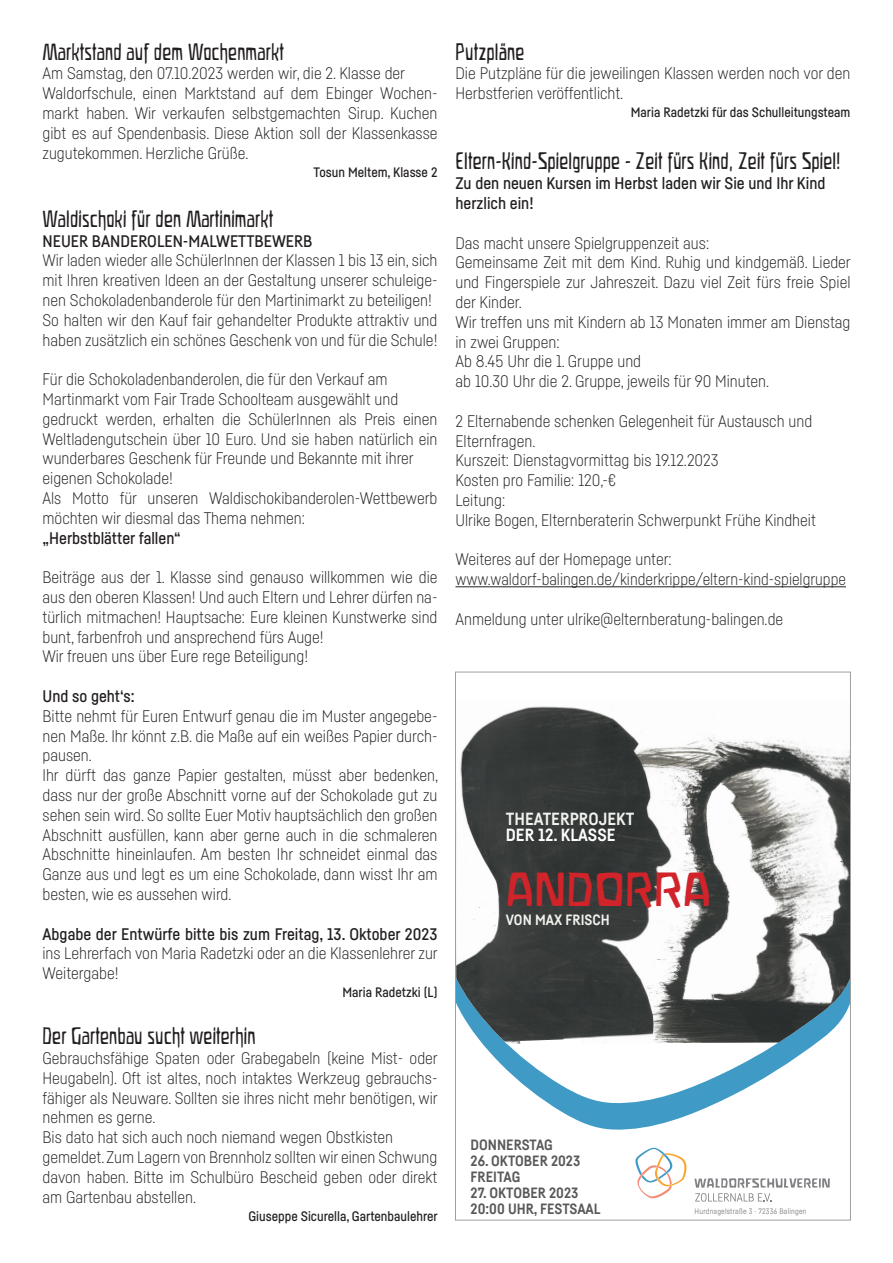
<style>
.page{position:relative;width:893px;height:1263px;background:#fff}
.page>*{position:absolute;margin:0;border:0;box-sizing:border-box;transform-origin:0 0}
.t1{font:42px "Waldorfschrift";color:#d1232a}
.FB_Überschrift{font:21px "Waldorfschmal";letter-spacing:.01em;color:#231f20}
.t2{font:700 17.4px/16px "Fabrikat";color:#f0f2ed}
.FB_Fließtext{font:300 16.5px/19.8px "Fabrikat";color:#231f20;text-align:justify}
.FB_Fließtext-2{font:500 16.5px "Fabrikat";color:#231f20}
.t3{font:700 14.7px/16px "Fabrikat";color:#57585a}
.t4{font:700 14.7px "Fabrikat";color:#f0f2ed}
.FB_Absender{font:500 13.5px "Fabrikat";color:#231f20}
.t5{font:7.8px "Fabrikat";letter-spacing:.02em;color:#808285}
.s1{font-weight:500}
.s2{color:#fff}
</style>
<div class="page">
<hr style="left:455px;top:586px;width:391px;height:1px;background:#231f20">
<svg style="left:549px;top:1104px;width:165px;height:26px;fill:#3f9bc5"></svg>
<svg style="left:635px;top:1148px;width:52px;height:51px"></svg>
<svg style="left:694px;top:1178px;width:136px;height:24px"></svg>
<svg style="left:482px;top:1044px;width:333px;height:60px"></svg>
<img style="left:460px;top:706px;width:169px;height:86px">
<img style="left:479px;top:733px;width:370px;height:59px">
<img style="left:457px;top:792px;width:392px;height:252px">
<svg style="left:655px;top:1015px;width:7px;height:3px"></svg>
<img style="left:709px;top:993px;width:16px;height:7px">
<svg style="left:655px;top:1003px;width:7px;height:2px"></svg>
<img style="left:663px;top:946px;width:29px;height:47px">
<svg style="left:733px;top:990px;width:13px;height:4px"></svg>
<svg style="left:690px;top:885px;width:9px;height:8px"></svg>
<img style="left:687px;top:873px;width:14px;height:4px">
<svg style="left:661px;top:800px;width:9px;height:2px"></svg>
<svg style="left:678px;top:741px;width:6px;height:6px"></svg>
<svg style="left:520px;top:1039px;width:62px;height:14px"></svg>
<p class="FB_Überschrift" style="left:43px;top:39px;width:243px">Marktstand auf dem Wochenmarkt</p>
<p class="FB_Fließtext" style="left:43px;top:63px;width:364px">Am Samstag, den 07.10.2023 werden wir, die 2. Klasse der</p>
<p class="FB_Fließtext" style="left:43px;top:83px;width:396px">Waldorfschule, einen Marktstand auf dem Ebinger Wochen&shy;markt haben. Wir verkaufen selbstgemachten Sirup. Kuchen gibt es auf Spendenbasis. Diese Aktion soll der Klassenkasse zugutekommen. Herzliche Grüße.</p>
<p class="FB_Absender" style="left:314px;top:164px;width:125px">Tosun Meltem, Klasse 2</p>
<p class="FB_Überschrift" style="left:43px;top:206px;width:232px">Waldischoki für den Martinimarkt</p>
<p class="FB_Fließtext-2" style="left:43px;top:231px;width:271px">NEUER BANDEROLEN-MALWETTBEWERB</p>
<p class="FB_Fließtext" style="left:43px;top:250px;width:396px">Wir laden wieder alle SchülerInnen der Klassen 1 bis 13 ein, sich mit Ihren kreativen Ideen an der Gestaltung unserer schuleige&shy;nen Schokoladenbanderole für den Martinimarkt zu beteiligen!</p>
<p class="FB_Fließtext" style="left:43px;top:310px;width:396px">So halten wir den Kauf fair gehandelter Produkte attraktiv und haben zusätzlich ein schönes Geschenk von und für die Schule!</p>
<p class="FB_Fließtext" style="left:43px;top:369px;width:347px">Für die Schokoladenbanderolen, die für den Verkauf am</p>
<p class="FB_Fließtext" style="left:43px;top:389px;width:357px">Martinmarkt vom Fair Trade Schoolteam ausgewählt und</p>
<p class="FB_Fließtext" style="left:43px;top:409px;width:396px">gedruckt werden, erhalten die SchülerInnen als Preis einen Weltladengutschein über 10 Euro. Und sie haben natürlich ein wunderbares Geschenk für Freunde und Bekannte mit ihrer</p>
<p class="FB_Fließtext" style="left:43px;top:468px;width:132px">eigenen Schokolade!</p>
<p class="FB_Fließtext" style="left:43px;top:488px;width:396px">Als Motto für unseren Waldischokibanderolen-Wettbewerb möchten wir diesmal das Thema nehmen:</p>
<p class="FB_Fließtext-2" style="left:43px;top:528px;width:140px">„Herbstblätter fallen“</p>
<p class="FB_Fließtext" style="left:43px;top:567px;width:396px">Beiträge aus der 1. Klasse sind genauso willkommen wie die aus den oberen Klassen! Und auch Eltern und Lehrer dürfen na&shy;türlich mitmachen! Hauptsache: Eure kleinen Kunstwerke sind bunt, farbenfroh und ansprechend fürs Auge!</p>
<p class="FB_Fließtext" style="left:43px;top:646px;width:267px">Wir freuen uns über Eure rege Beteiligung!</p>
<p class="FB_Fließtext-2" style="left:43px;top:686px;width:94px">Und so geht‘s:</p>
<p class="FB_Fließtext" style="left:43px;top:706px;width:396px">Bitte nehmt für Euren Entwurf genau die im Muster angegebe&shy;nen Maße. Ihr könnt z.B. die Maße auf ein weißes Papier durch&shy;pausen.</p>
<p class="FB_Fließtext" style="left:43px;top:765px;width:397px">Ihr dürft das ganze Papier gestalten, müsst aber bedenken, dass nur der große Abschnitt vorne auf der Schokolade gut zu sehen sein wird. So sollte Euer Motiv hauptsächlich den großen Abschnitt ausfüllen, kann aber gerne auch in die schmaleren Abschnitte hineinlaufen. Am besten Ihr schneidet einmal das Ganze aus und legt es um eine Schokolade, dann wisst Ihr am besten, wie es aussehen wird.</p>
<p class="FB_Fließtext" style="left:43px;top:923px;width:397px"><span class="s1">Abgabe der Entwürfe bitte bis zum Freitag, 13. Oktober 2023 </span>ins Lehrerfach von Maria Radetzki oder an die Klassenlehrer zur Weitergabe!</p>
<p class="FB_Absender" style="left:342px;top:984px;width:97px">Maria Radetzki (L)</p>
<p class="FB_Überschrift" style="left:43px;top:1023px;width:214px">Der Gartenbau sucht weiterhin</p>
<p class="FB_Fließtext" style="left:43px;top:1048px;width:397px">Gebrauchsfähige Spaten oder Grabegabeln (keine Mist- oder Heugabeln). Oft ist altes, noch intaktes Werkzeug gebrauchs&shy;fähiger als Neuware. Sollten sie ihres nicht mehr benötigen, wir nehmen es gerne.</p>
<p class="FB_Fließtext" style="left:43px;top:1127px;width:352px">Bis dato hat sich auch noch niemand wegen Obstkisten</p>
<p class="FB_Fließtext" style="left:43px;top:1147px;width:396px">gemeldet. Zum Lagern von Brennholz sollten wir einen Schwung davon haben. Bitte im Schulbüro Bescheid geben oder direkt am Gartenbau abstellen.</p>
<p class="FB_Absender" style="left:248px;top:1207px;width:191px">Giuseppe Sicurella, Gartenbaulehrer</p>
<p class="FB_Überschrift" style="left:455px;top:39px;width:71px">Putzpläne</p>
<p class="FB_Fließtext" style="left:455px;top:63px;width:396px">Die Putzpläne für die jeweilingen Klassen werden noch vor den<br>Herbstferien veröffentlicht.</p>
<p class="FB_Absender" style="left:631px;top:104px;width:221px">Maria Radetzki für das Schulleitungsteam</p>
<p class="FB_Überschrift" style="left:455px;top:149px;width:386px">Eltern-Kind-Spielgruppe - Zeit fürs Kind, Zeit fürs Spiel!</p>
<p class="FB_Fließtext-2" style="left:455px;top:173px;width:371px">Zu den neuen Kursen im Herbst laden wir Sie und Ihr Kind</p>
<p class="FB_Fließtext-2" style="left:455px;top:193px;width:80px">herzlich ein!</p>
<p class="FB_Fließtext" style="left:455px;top:232px;width:255px">Das macht unsere Spielgruppenzeit aus:</p>
<p class="FB_Fließtext" style="left:455px;top:252px;width:397px">Gemeinsame Zeit mit dem Kind. Ruhig und kindgemäß. Lieder und Fingerspiele zur Jahreszeit. Dazu viel Zeit fürs freie Spiel der Kinder.</p>
<p class="FB_Fließtext" style="left:455px;top:312px;width:396px">Wir treffen uns mit Kindern ab 13 Monaten immer am Dienstag in zwei Gruppen:</p>
<p class="FB_Fließtext" style="left:455px;top:351px;width:187px">Ab 8.45 Uhr die 1. Gruppe und</p>
<p class="FB_Fließtext" style="left:455px;top:371px;width:315px">ab 10.30 Uhr die 2. Gruppe, jeweils für 90 Minuten.</p>
<p class="FB_Fließtext" style="left:455px;top:411px;width:358px">2 Elternabende schenken Gelegenheit für Austausch und</p>
<p class="FB_Fließtext" style="left:455px;top:430px;width:81px">Elternfragen.</p>
<p class="FB_Fließtext" style="left:455px;top:450px;width:265px">Kurszeit: Dienstagvormittag bis 19.12.2023</p>
<p class="FB_Fließtext" style="left:455px;top:470px;width:162px">Kosten pro Familie: 120,-€</p>
<p class="FB_Fließtext" style="left:455px;top:490px;width:52px">Leitung:</p>
<p class="FB_Fließtext" style="left:455px;top:510px;width:362px">Ulrike Bogen, Elternberaterin Schwerpunkt Frühe Kindheit</p>
<p class="FB_Fließtext" style="left:455px;top:549px;width:218px">Weiteres auf der Homepage unter:</p>
<p class="FB_Fließtext" style="left:455px;top:569px;width:392px">www.waldorf-balingen.de/kinderkrippe/eltern-kind-spielgruppe</p>
<p class="FB_Fließtext" style="left:455px;top:609px;width:329px">Anmeldung unter ulrike@elternberatung-balingen.de</p>
<p class="t2" style="left:506px;top:810px;width:130px">THEATERPROJEKT<br><span class="s2">DER 12. KLASSE</span></p>
<p class="t1" style="left:506px;top:865px;width:207px">ANDORRA</p>
<p class="t4" style="left:506px;top:910px;width:105px">VON MAX FRISCH</p>
<p class="t3" style="left:471px;top:1137px;width:84px">DONNERSTAG</p>
<p class="t3" style="left:471px;top:1153px;width:111px">26. OKTOBER 2023<br>FREITAG</p>
<p class="t3" style="left:471px;top:1185px;width:132px">27. OKTOBER 2023<br>20:00 UHR, FESTSAAL</p>
<p class="t5" style="left:695px;top:1207px;width:113px">Hurdnagelstraße 3 · 72336 Balingen</p>
</div>
